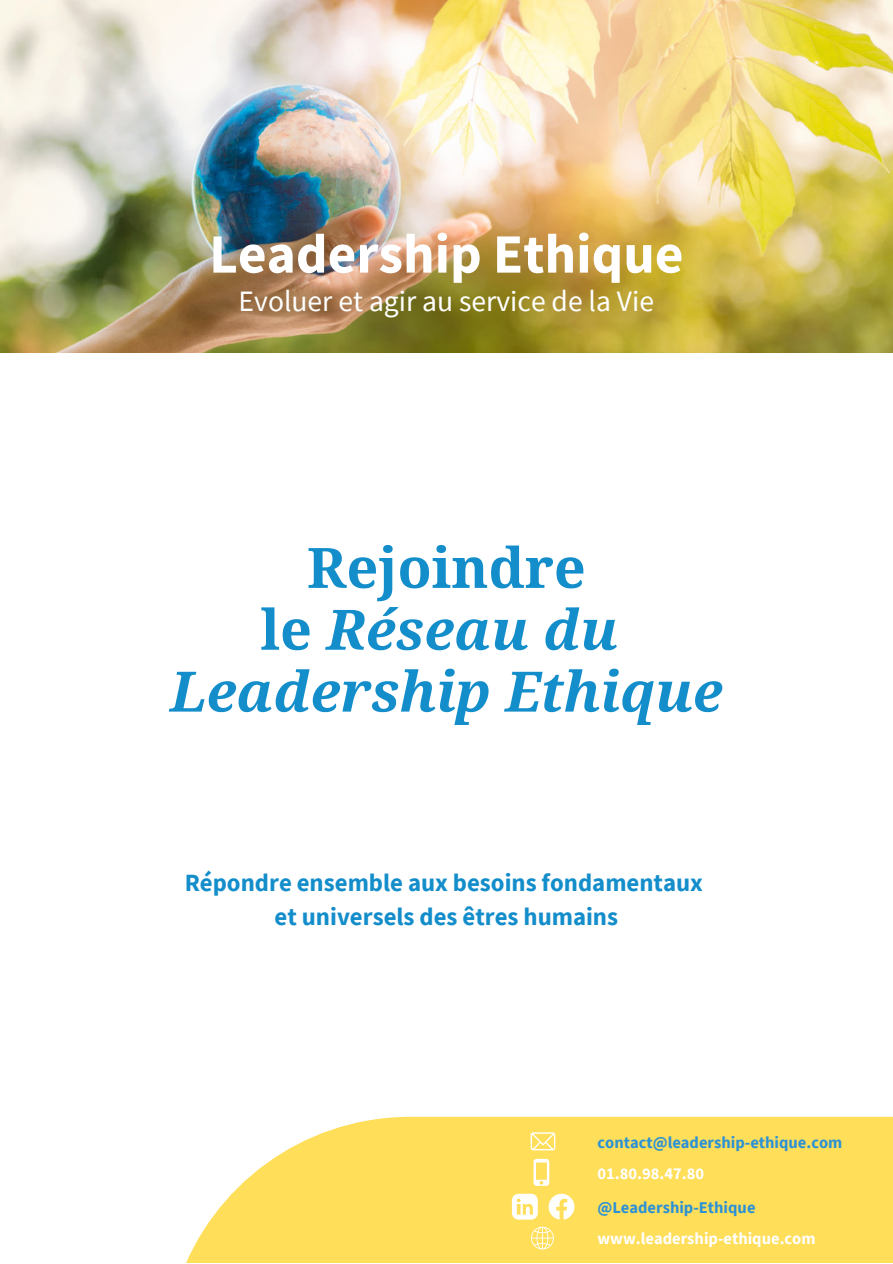
<style>
.page{position:relative;width:893px;height:1264px;background:#fff}
.page>*{position:absolute;margin:0;border:0;box-sizing:border-box;transform-origin:0 0}
.t1{font:italic 700 55.8px/61.8px "Droid Serif";color:#148ecb;text-align:center}
.t2{font:700 55.5px "Source Sans Pro";color:#fff}
.t3{font:29.55px "Source Sans Pro";color:#fff}
.t4{font:700 24.75px/33.8px "Source Sans Pro";color:#148ecb;text-align:center}
.t5{font:700 16.5px "Source Sans Pro";color:#2c92d5}
.t6{font:700 16.5px "Source Sans Pro";color:#fff}
.s1{font-style:normal}
</style>
<div class="page">
<svg style="left:186px;top:1116px;width:706px;height:146px;fill:#ffde59"></svg>
<svg style="left:512px;top:1193px;width:25px;height:26px"></svg>
<svg style="left:548px;top:1193px;width:26px;height:26px"></svg>
<svg style="left:530px;top:1132px;width:25px;height:18px"></svg>
<svg style="left:530px;top:1226px;width:24px;height:23px"></svg>
<svg style="left:533px;top:1158px;width:16px;height:27px"></svg>
<img style="left:0;top:0;width:892px;height:352px">
<h2 class="t2" style="left:209px;top:218px;width:476px">Leadership Ethique</h2>
<p class="t3" style="left:238px;top:282px;width:417px">Evoluer et agir au service de la Vie</p>
<h1 class="t1" style="left:170px;top:537px;width:554px"><span class="s1">Rejoindre<br>le</span> Réseau du<br>Leadership Ethique</h1>
<p class="t4" style="left:185px;top:865px;width:519px">Répondre ensemble aux besoins fondamentaux et universels des êtres humains</p>
<p class="t5" style="left:597px;top:1131px;width:246px">contact@leadership-ethique.com</p>
<p class="t6" style="left:597px;top:1162px;width:108px">01.80.98.47.80</p>
<p class="t5" style="left:597px;top:1196px;width:159px">@Leadership-Ethique</p>
<p class="t6" style="left:597px;top:1228px;width:219px">www.leadership-ethique.com</p>
</div>
